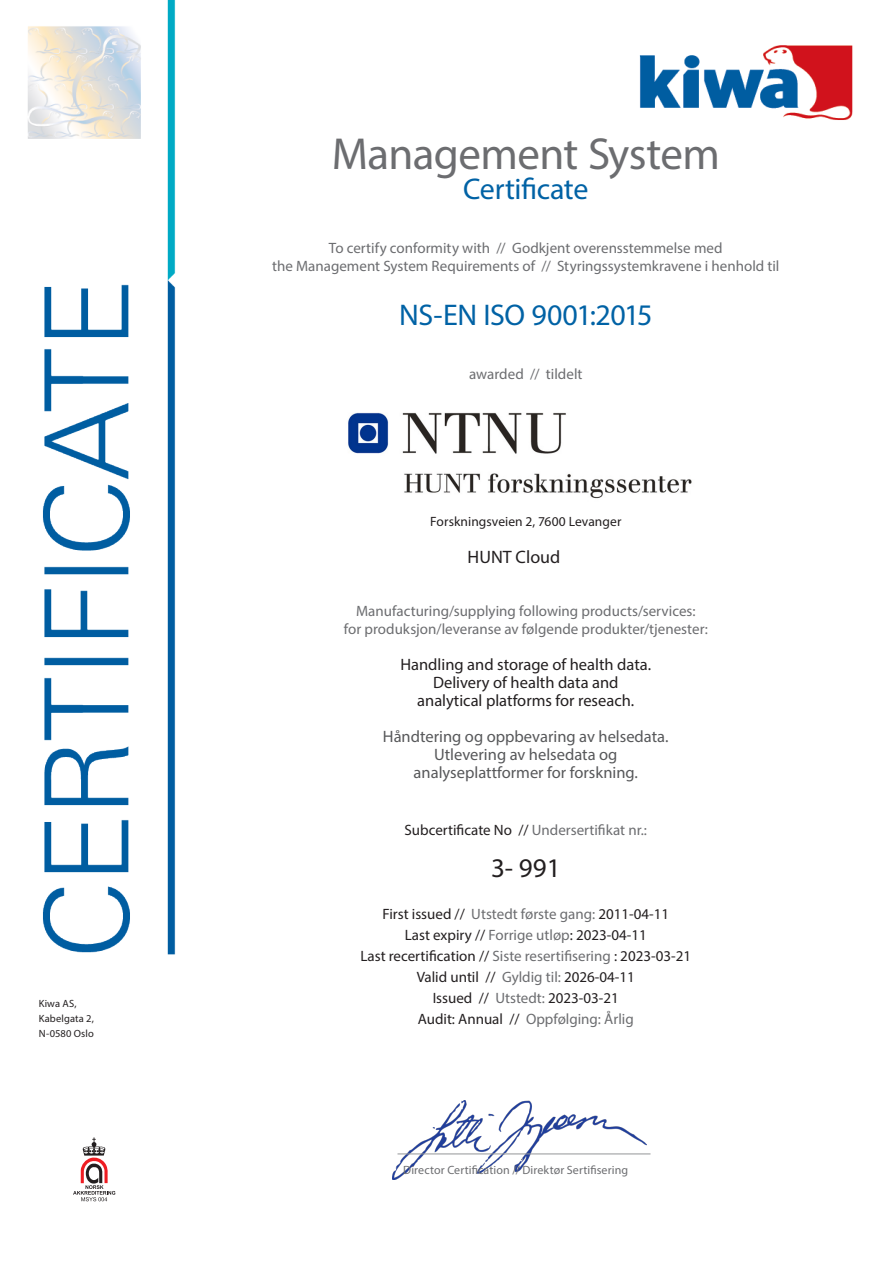
<style>
.page{position:relative;width:893px;height:1263px;background:#fff}
.page>*{position:absolute;margin:0;border:0;box-sizing:border-box;transform-origin:0 0}
.certificate_title{font:45px "Myriad Pro";letter-spacing:-.015em;color:#6c6d70}
.certificate{font:30px "Myriad Pro";letter-spacing:-.015em;color:#0062a5}
.t1{font:27px "Myriad Pro";color:#231f20}
.t2{font:18px "Myriad Pro";color:#231f20}
.t3{font:16.5px "Myriad Pro";color:#57585a}
.t4{font:16.5px "Myriad Pro";color:#231f20}
.explanation_text{font:15px "Myriad Pro";color:#6c6d70}
.t5{font:15px "Myriad Pro";color:#231f20}
.explanation_text-2{font:13.5px "Myriad Pro";letter-spacing:.005em;color:#231f20}
.t6{font:12px "Myriad Pro";letter-spacing:.01em;color:#6c6d70}
.t7{font:10.5px/15px "Myriad Pro";letter-spacing:.015em;color:#231f20}
.s1{color:#231f20}
.s2{color:#6c6d70}
</style>
<div class="page">
<img style="left:28px;top:0;width:825px;height:1202px">
<img style="left:392px;top:1100px;width:254px;height:80px">
<hr style="left:397px;top:1153px;width:253px;height:1px;background:#939598">
<img style="left:345px;top:405px;width:362px;height:98px">
<p class="t7" style="left:39px;top:995px;width:57px">Kiwa AS,<br>Kabelgata 2,<br>N-0580 Oslo</p>
<p class="certificate_title" style="left:332px;top:127px;width:390px">Management System</p>
<p class="certificate" style="left:463px;top:171px;width:127px">Certificate</p>
<p class="explanation_text" style="left:329px;top:239px;width:395px">To certify conformity with // Godkjent overensstemmelse med</p>
<p class="explanation_text" style="left:272px;top:257px;width:509px">the Management System Requirements of // Styringssystemkravene i henhold til</p>
<p class="certificate" style="left:399px;top:297px;width:255px">NS-EN ISO 9001:2015</p>
<p class="explanation_text" style="left:469px;top:365px;width:115px">awarded // tildelt</p>
<p class="explanation_text-2" style="left:430px;top:514px;width:193px">Forskningsveien 2, 7600 Levanger</p>
<p class="t2" style="left:468px;top:546px;width:94px">HUNT Cloud</p>
<p class="explanation_text" style="left:356px;top:602px;width:341px">Manufacturing/supplying following products/services:</p>
<p class="explanation_text" style="left:344px;top:620px;width:366px">for produksjon/leveranse av følgende produkter/tjenester:</p>
<p class="t4" style="left:400px;top:655px;width:252px">Handling and storage of health data.</p>
<p class="t4" style="left:433px;top:673px;width:187px">Delivery of health data and</p>
<p class="t4" style="left:417px;top:691px;width:219px">analytical platforms for reseach.</p>
<p class="t3" style="left:383px;top:727px;width:287px">Håndtering og oppbevaring av helsedata.</p>
<p class="t3" style="left:434px;top:745px;width:185px">Utlevering av helsedata og</p>
<p class="t3" style="left:414px;top:763px;width:226px">analyseplattformer for forskning.</p>
<p class="explanation_text" style="left:404px;top:821px;width:244px"><span class="s1">Subcertificate No //</span> Undersertifikat nr.:</p>
<p class="t1" style="left:491px;top:852px;width:71px">3- 991</p>
<p class="t5" style="left:382px;top:905px;width:288px">First issued // <span class="s2">Utstedt første gang:</span> 2011-04-11</p>
<p class="t5" style="left:405px;top:926px;width:244px">Last expiry // <span class="s2">Forrige utløp</span>: 2023-04-11</p>
<p class="t5" style="left:360px;top:947px;width:332px">Last recertification // <span class="s2">Siste resertifisering</span> : 2023-03-21</p>
<p class="t5" style="left:417px;top:968px;width:220px">Valid until // <span class="s2">Gyldig til:</span> 2026-04-11</p>
<p class="t5" style="left:433px;top:989px;width:188px">Issued // <span class="s2">Utstedt:</span> 2023-03-21</p>
<p class="explanation_text" style="left:418px;top:1010px;width:218px"><span class="s1">Audit: Annual //</span> Oppfølging: Årlig</p>
<p class="t6" style="left:403px;top:1163px;width:226px">Director Certification // Direktør Sertifisering</p>
</div>
